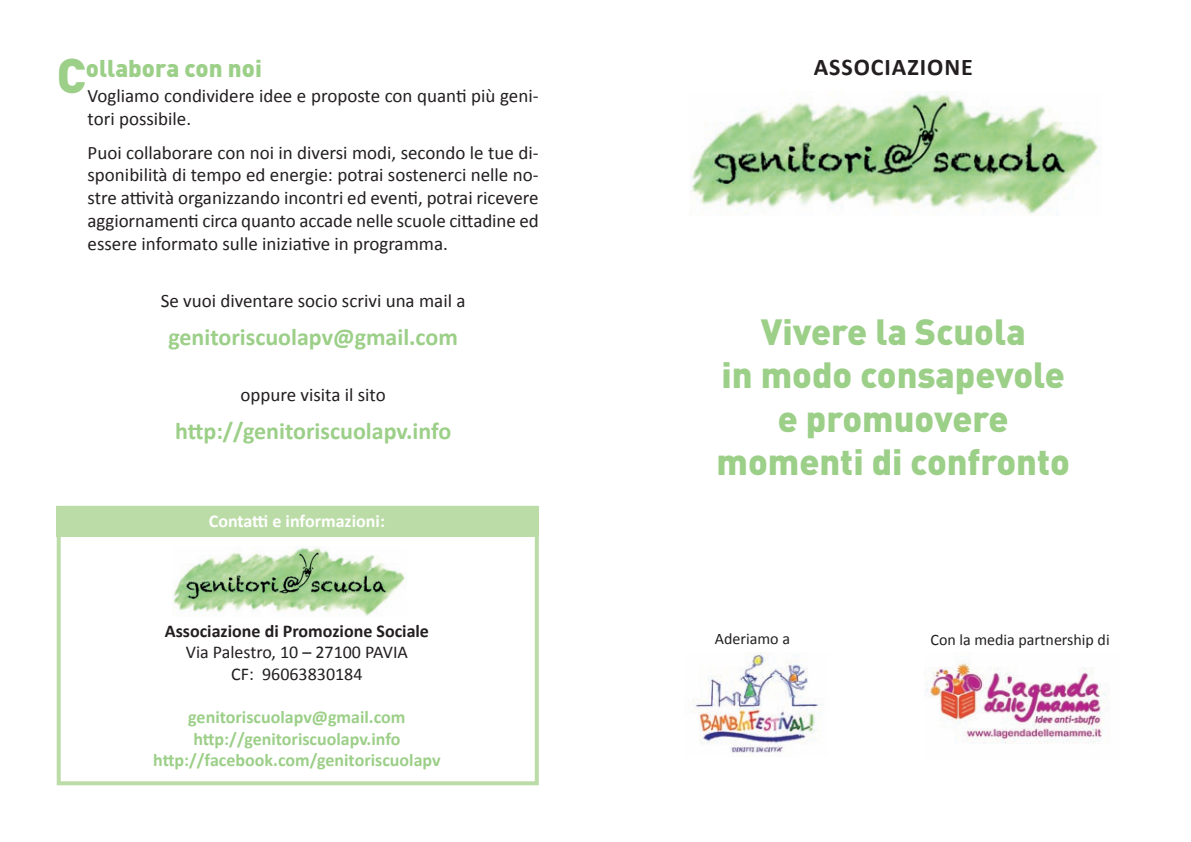
<style>
.page{position:relative;width:1191px;height:842px;background:#fff}
.page>*{position:absolute;margin:0;border:0;box-sizing:border-box;transform-origin:0 0}
.t1{font:900 36px/43.2px "DIN";color:#9ccf88;text-align:center}
.t2{font:700 24px "Calibri";color:#9ccf88}
.t3{font:900 24px "DIN";color:#9ccf88}
.t4{font:700 24px "Calibri";letter-spacing:.04em;color:#231f20}
.t5{font:19px/22.8px "Calibri";color:#231f20}
.t6{font:700 18px/21.6px "Calibri";color:#9ccf88;text-align:center}
.t7{font:18px/21.6px "Calibri";color:#231f20;text-align:center}
.t8{font:700 18px "Calibri";color:#231f20}
.t9{font:700 18px "Calibri";color:#fff}
.t10{font:16px "Calibri";color:#231f20}
.s1{font-size:48px}
</style>
<div class="page">
<div style="left:57px;top:506px;width:482px;height:279px;border:4px solid #bbdca7"></div>
<div style="left:57px;top:506px;width:482px;height:31px;background:#bbdca7"></div>
<img style="left:691px;top:93px;width:407px;height:121px">
<img style="left:692px;top:652px;width:131px;height:104px">
<img style="left:925px;top:662px;width:183px;height:82px">
<img style="left:173px;top:547px;width:232px;height:69px">
<p class="t3" style="left:57px;top:54px;width:207px"><span class="s1">C</span>ollabora con noi</p>
<p class="t5" style="left:88px;top:84px;width:452px">Vogliamo condividere idee e proposte con quanti più geni&shy;tori possibile.</p>
<p class="t5" style="left:88px;top:141px;width:453px;text-align:justify">Puoi collaborare con noi in diversi modi, secondo le tue di&shy;sponibilità di tempo ed energie: potrai sostenerci nelle no&shy;stre attività organizzando incontri ed eventi, potrai ricevere aggiornamenti circa quanto accade nelle scuole cittadine ed essere informato sulle iniziative in programma.</p>
<p class="t5" style="left:161px;top:289px;width:306px">Se vuoi diventare socio scrivi una mail a</p>
<p class="t2" style="left:168px;top:327px;width:291px">genitoriscuolapv@gmail.com</p>
<p class="t5" style="left:240px;top:383px;width:147px">oppure visita il sito</p>
<p class="t2" style="left:175px;top:421px;width:278px">http://genitoriscuolapv.info</p>
<p class="t9" style="left:209px;top:514px;width:178px">Contatti e informazioni:</p>
<p class="t8" style="left:165px;top:623px;width:266px">Associazione di Promozione Sociale</p>
<p class="t7" style="left:186px;top:641px;width:224px">Via Palestro, 10 – 27100 PAVIA<br>CF: 96063830184</p>
<p class="t6" style="left:153px;top:708px;width:289px">genitoriscuolapv@gmail.com http://genitoriscuolapv.info http://facebook.com/genitoriscuolapv</p>
<p class="t4" style="left:813px;top:57px;width:161px">ASSoCiAzione</p>
<h1 class="t1" style="left:716px;top:309px;width:355px">Vivere la Scuola<br>in modo consapevole e promuovere momenti di confronto</h1>
<p class="t10" style="left:715px;top:629px;width:77px">Aderiamo a</p>
<p class="t10" style="left:930px;top:630px;width:181px">Con la media partnership di</p>
</div>
